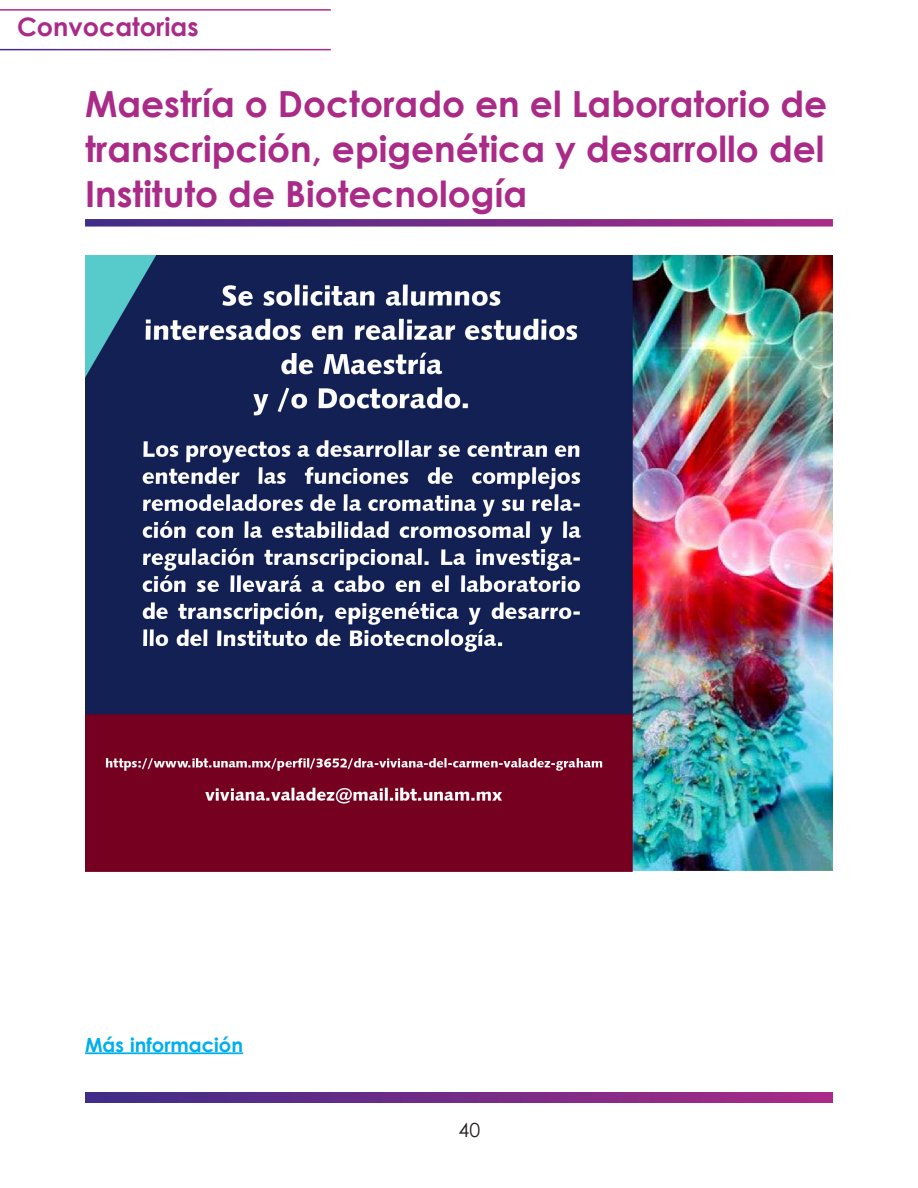
<style>
.page{position:relative;width:918px;height:1188px;background:#fff}
.page>*{position:absolute;margin:0;border:0;box-sizing:border-box;transform-origin:0 0}
.cabeza1Convocatorias{font:700 36px/45px "Century Gothic";color:#aa2b87;text-align:justify}
.t1{font:700 25.5px "Century Gothic";color:#aa2b87}
.cuerpoArticulos_sin{font:700 19.5px "Century Gothic";color:#00aeef}
.t2{font:19.5px "Century Gothic";color:#231f20}
</style>
<div class="page">
<hr style="left:0;top:9px;width:331px;height:2px;background:#aa2b87">
<svg style="left:85px;top:1093px;width:748px;height:10px;background:#732c87"></svg>
<hr style="left:85px;top:1052px;width:158px;height:2px;background:#00aeef">
<img style="left:85px;top:255px;width:748px;height:616px">
<svg style="left:85px;top:219px;width:748px;height:8px;background:#7c398e"></svg>
<p class="t1" style="left:17px;top:8px;width:183px">Convocatorias</p>
<p class="cabeza1Convocatorias" style="left:85px;top:79px;width:744px">Maestría o Doctorado en el Laboratorio de transcripción, epigenética y desarrollo del Instituto de Biotecnología</p>
<p class="cuerpoArticulos_sin" style="left:85px;top:1030px;width:160px">Más información</p>
<p class="t2" style="left:459px;top:1116px;width:23px">40</p>
</div>
